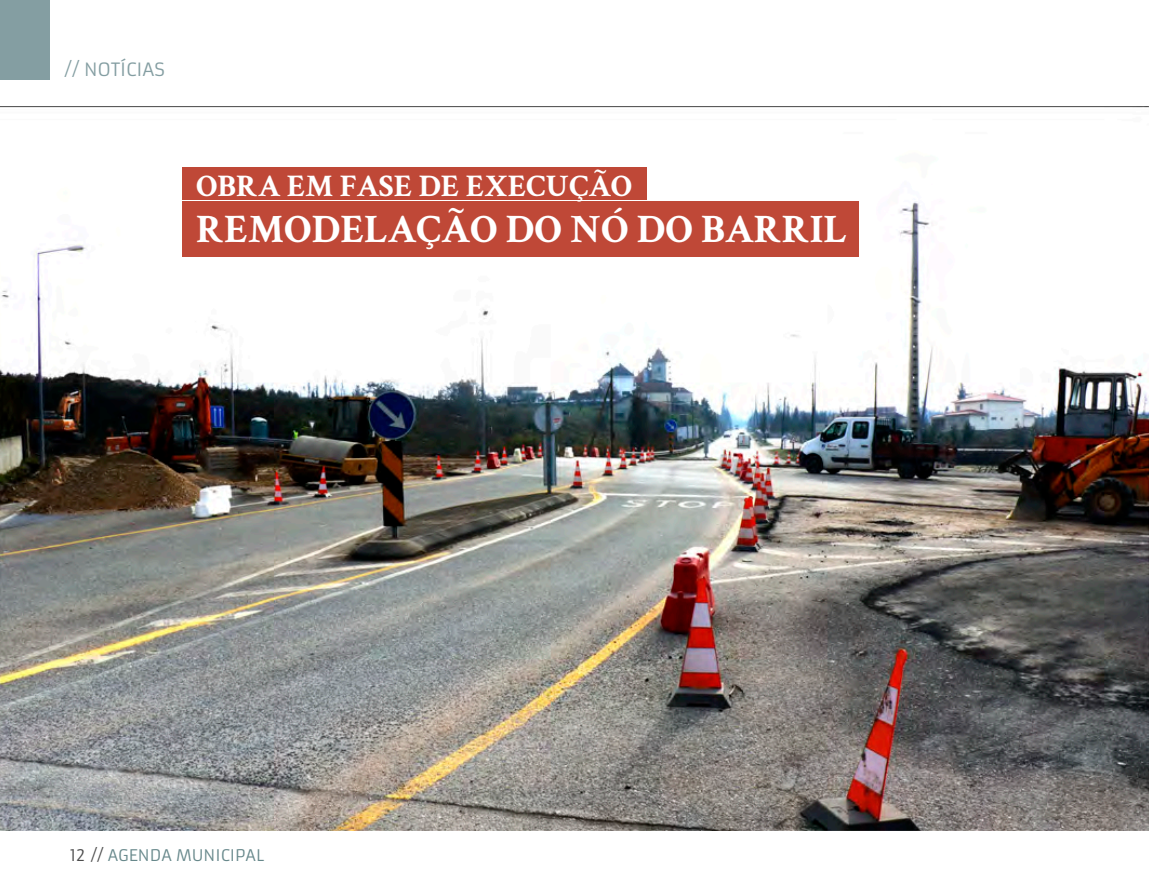
<style>
.page{position:relative;width:1149px;height:893px;background:#fff}
.page>*{position:absolute;margin:0;border:0;box-sizing:border-box;transform-origin:0 0}
.t1{font:700 40.5px "Crimson Text";color:#fff}
.t2{font:700 31.5px "Crimson Text";color:#fff}
.t3{font:18px "Armata";color:#849ea2}
.t4{font:15.75px "Armata";color:#67888b}
.s1{color:#4c4c4c}
</style>
<div class="page">
<img style="left:0;top:106px;width:1148px;height:724px">
<div style="left:182px;top:201px;width:676px;height:56px;background:#bf4837"></div>
<div style="left:0;top:0;width:49px;height:80px;background:#849ea2"></div>
<div style="left:182px;top:167px;width:464px;height:33px;background:#bf4837"></div>
<p class="t3" style="left:64px;top:59px;width:102px">// NOTÍCIAS</p>
<p class="t2" style="left:196px;top:174px;width:437px">OBRA EM FASE DE EXECUÇÃO</p>
<p class="t1" style="left:196px;top:214px;width:652px">REMODELAÇÃO DO NÓ DO BARRIL</p>
<p class="t4" style="left:70px;top:846px;width:196px"><span class="s1">12 //</span> AGENDA MUNICIPAL</p>
</div>
